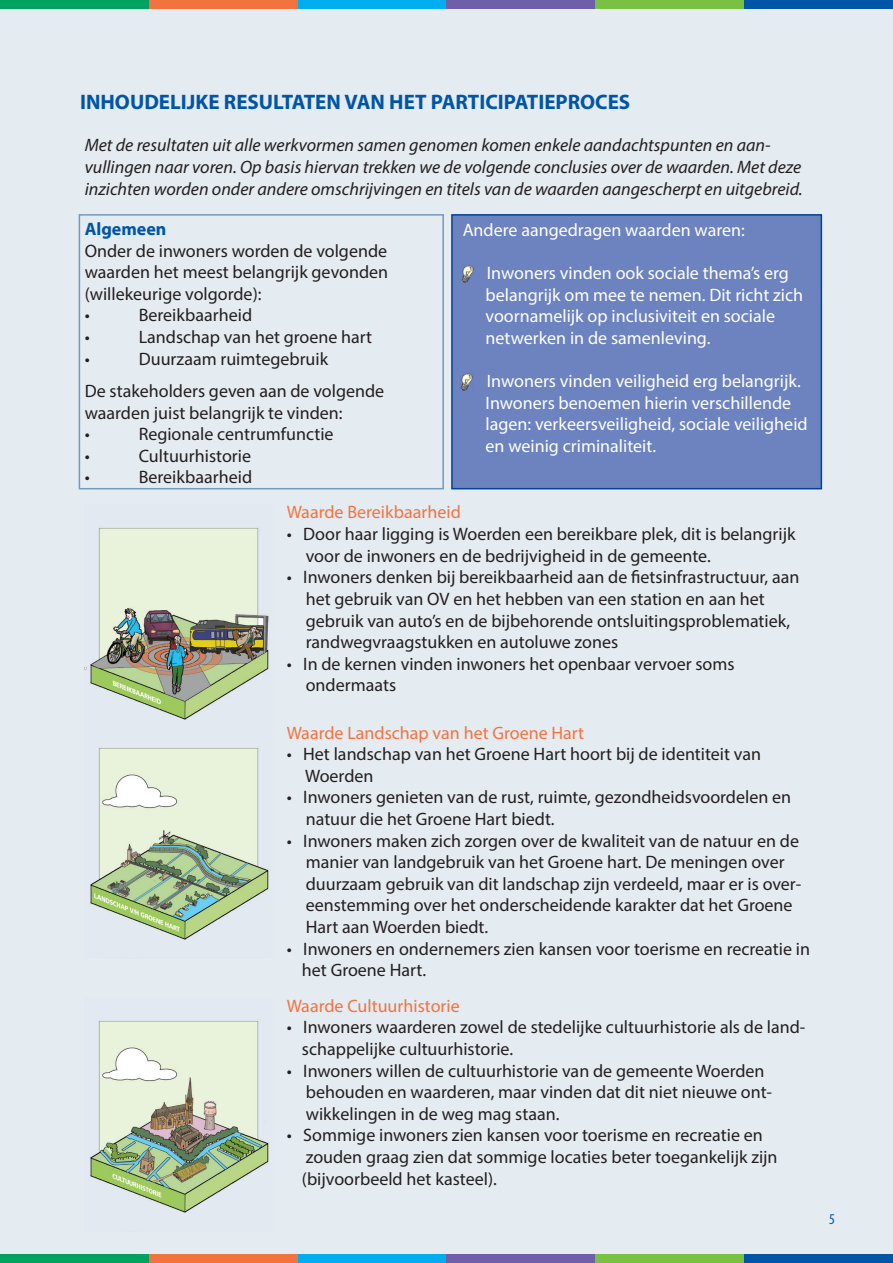
<style>
.page{position:relative;width:893px;height:1263px;background:#e4ebf1}
.page>*{position:absolute;margin:0;border:0;box-sizing:border-box;transform-origin:0 0}
.t1{font:700 21px "Myriad Pro";color:#0155a5}
.t2{font:18px/21.6px "Myriad Pro";color:#231f20}
.t3{font:18px "Myriad Pro";color:#fff}
.t4{font:italic 18px/21.6px "Myriad Pro";color:#231f20}
.t5{font:18px "Myriad Pro";color:#f3733f}
.t6{font:700 18px "Myriad Pro";color:#0155a5}
.t7{font:condensed 15px "Myriad Pro";color:#0155a5}
</style>
<div class="page">
<div style="left:0;top:0;width:149px;height:8px;background:#00a261"></div>
<div style="left:149px;top:0;width:149px;height:8px;background:#f3733f"></div>
<div style="left:298px;top:0;width:148px;height:8px;background:#00aeef"></div>
<div style="left:446px;top:0;width:149px;height:8px;background:#6f5ea9"></div>
<div style="left:595px;top:0;width:149px;height:8px;background:#79c142"></div>
<div style="left:744px;top:0;width:149px;height:8px;background:#0155a5"></div>
<div style="left:0;top:1254px;width:149px;height:9px;background:#00a261"></div>
<div style="left:149px;top:1254px;width:149px;height:9px;background:#f3733f"></div>
<div style="left:298px;top:1254px;width:148px;height:9px;background:#00aeef"></div>
<div style="left:446px;top:1254px;width:149px;height:9px;background:#6f5ea9"></div>
<div style="left:595px;top:1254px;width:149px;height:9px;background:#79c142"></div>
<div style="left:744px;top:1254px;width:149px;height:9px;background:#0155a5"></div>
<div style="left:79px;top:214px;width:365px;height:275px;border:2px solid #729bc3"></div>
<img style="left:85px;top:528px;width:184px;height:192px">
<img style="left:90px;top:748px;width:179px;height:192px">
<img style="left:90px;top:1021px;width:179px;height:192px">
<div style="left:451px;top:214px;width:371px;height:275px;background:#6c83c0;border:2px solid #004295"></div>
<img style="left:461px;top:265px;width:13px;height:18px">
<img style="left:460px;top:373px;width:13px;height:18px">
<p class="t1" style="left:80px;top:88px;width:552px">INHOUDELIJKE RESULTATEN VAN HET PARTICIPATIEPROCES</p>
<p class="t4" style="left:85px;top:134px;width:719px">Met de resultaten uit alle werkvormen samen genomen komen enkele aandachtspunten en aan&shy;vullingen naar voren. Op basis hiervan trekken we de volgende conclusies over de waarden. Met deze inzichten worden onder andere omschrijvingen en titels van de waarden aangescherpt en uitgebreid.</p>
<p class="t3" style="left:463px;top:219px;width:284px">Andere aangedragen waarden waren:</p>
<p class="t3" style="left:463px;top:262px;width:328px">• Inwoners vinden ook sociale thema’s erg</p>
<p class="t3" style="left:486px;top:283px;width:319px">belangrijk om mee te nemen. Dit richt zich</p>
<p class="t3" style="left:486px;top:305px;width:291px">voornamelijk op inclusiviteit en sociale</p>
<p class="t3" style="left:486px;top:327px;width:226px">netwerken in de samenleving.</p>
<p class="t3" style="left:463px;top:370px;width:340px">• Inwoners vinden veiligheid erg belangrijk.</p>
<p class="t3" style="left:486px;top:391px;width:307px">Inwoners benoemen hierin verschillende</p>
<p class="t3" style="left:486px;top:413px;width:324px">lagen: verkeersveiligheid, sociale veiligheid</p>
<p class="t3" style="left:486px;top:435px;width:172px">en weinig criminaliteit.</p>
<p class="t6" style="left:85px;top:217px;width:83px">Algemeen</p>
<p class="t2" style="left:85px;top:239px;width:305px">Onder de inwoners worden de volgende waarden het meest belangrijk gevonden</p>
<p class="t2" style="left:85px;top:283px;width:178px">(willekeurige volgorde):</p>
<p class="t2" style="left:85px;top:304px;width:7px">•</p>
<p class="t2" style="left:139px;top:304px;width:115px">Bereikbaarheid</p>
<p class="t2" style="left:85px;top:326px;width:7px">•</p>
<p class="t2" style="left:139px;top:326px;width:235px">Landschap van het groene hart</p>
<p class="t2" style="left:85px;top:347px;width:7px">•</p>
<p class="t2" style="left:139px;top:347px;width:191px">Duurzaam ruimtegebruik</p>
<p class="t2" style="left:85px;top:380px;width:301px">De stakeholders geven aan de volgende waarden juist belangrijk te vinden:</p>
<p class="t2" style="left:85px;top:423px;width:7px">•</p>
<p class="t2" style="left:139px;top:423px;width:196px">Regionale centrumfunctie</p>
<p class="t2" style="left:85px;top:445px;width:7px">•</p>
<p class="t2" style="left:139px;top:445px;width:114px">Cultuurhistorie</p>
<p class="t2" style="left:85px;top:466px;width:7px">•</p>
<p class="t2" style="left:139px;top:466px;width:115px">Bereikbaarheid</p>
<p class="t5" style="left:287px;top:501px;width:176px">Waarde Bereikbaarheid</p>
<p class="t2" style="left:287px;top:523px;width:510px">• Door haar ligging is Woerden een bereikbare plek, dit is belangrijk</p>
<p class="t2" style="left:306px;top:545px;width:406px">voor de inwoners en de bedrijvigheid in de gemeente.</p>
<p class="t2" style="left:287px;top:566px;width:514px">• Inwoners denken bij bereikbaarheid aan de fietsinfrastructuur, aan</p>
<p class="t2" style="left:306px;top:588px;width:461px">het gebruik van OV en het hebben van een station en aan het</p>
<p class="t2" style="left:306px;top:609px;width:486px">gebruik van auto’s en de bijbehorende ontsluitingsproblematiek,</p>
<p class="t2" style="left:306px;top:631px;width:314px">randwegvraagstukken en autoluwe zones</p>
<p class="t2" style="left:287px;top:653px;width:449px">• In de kernen vinden inwoners het openbaar vervoer soms</p>
<p class="t2" style="left:306px;top:674px;width:92px">ondermaats</p>
<p class="t5" style="left:287px;top:721px;width:299px">Waarde Landschap van het Groene Hart</p>
<p class="t2" style="left:287px;top:743px;width:476px">• Het landschap van het Groene Hart hoort bij de identiteit van</p>
<p class="t2" style="left:305px;top:765px;width:70px">Woerden</p>
<p class="t2" style="left:287px;top:786px;width:506px">• Inwoners genieten van de rust, ruimte, gezondheidsvoordelen en</p>
<p class="t2" style="left:306px;top:808px;width:250px">natuur die het Groene Hart biedt.</p>
<p class="t2" style="left:287px;top:829px;width:514px">• Inwoners maken zich zorgen over de kwaliteit van de natuur en de</p>
<p class="t2" style="left:306px;top:851px;width:480px">manier van landgebruik van het Groene hart. De meningen over</p>
<p class="t2" style="left:306px;top:873px;width:497px">duurzaam gebruik van dit landschap zijn verdeeld, maar er is over-</p>
<p class="t2" style="left:306px;top:894px;width:488px">eenstemming over het onderscheidende karakter dat het Groene</p>
<p class="t2" style="left:306px;top:916px;width:184px">Hart aan Woerden biedt.</p>
<p class="t2" style="left:287px;top:937px;width:525px">• Inwoners en ondernemers zien kansen voor toerisme en recreatie in</p>
<p class="t2" style="left:302px;top:959px;width:126px">het Groene Hart.</p>
<p class="t5" style="left:287px;top:995px;width:175px">Waarde Cultuurhistorie</p>
<p class="t2" style="left:287px;top:1016px;width:520px">• Inwoners waarderen zowel de stedelijke cultuurhistorie als de land-</p>
<p class="t2" style="left:302px;top:1038px;width:213px">schappelijke cultuurhistorie.</p>
<p class="t2" style="left:287px;top:1059px;width:479px">• Inwoners willen de cultuurhistorie van de gemeente Woerden</p>
<p class="t2" style="left:306px;top:1081px;width:468px">behouden en waarderen, maar vinden dat dit niet nieuwe ont-</p>
<p class="t2" style="left:306px;top:1103px;width:255px">wikkelingen in de weg mag staan.</p>
<p class="t2" style="left:287px;top:1124px;width:478px">• Sommige inwoners zien kansen voor toerisme en recreatie en</p>
<p class="t2" style="left:306px;top:1146px;width:473px">zouden graag zien dat sommige locaties beter toegankelijk zijn</p>
<p class="t2" style="left:302px;top:1167px;width:196px">(bijvoorbeeld het kasteel).</p>
<p class="t7" style="left:829px;top:1210px;width:7px">5</p>
</div>
